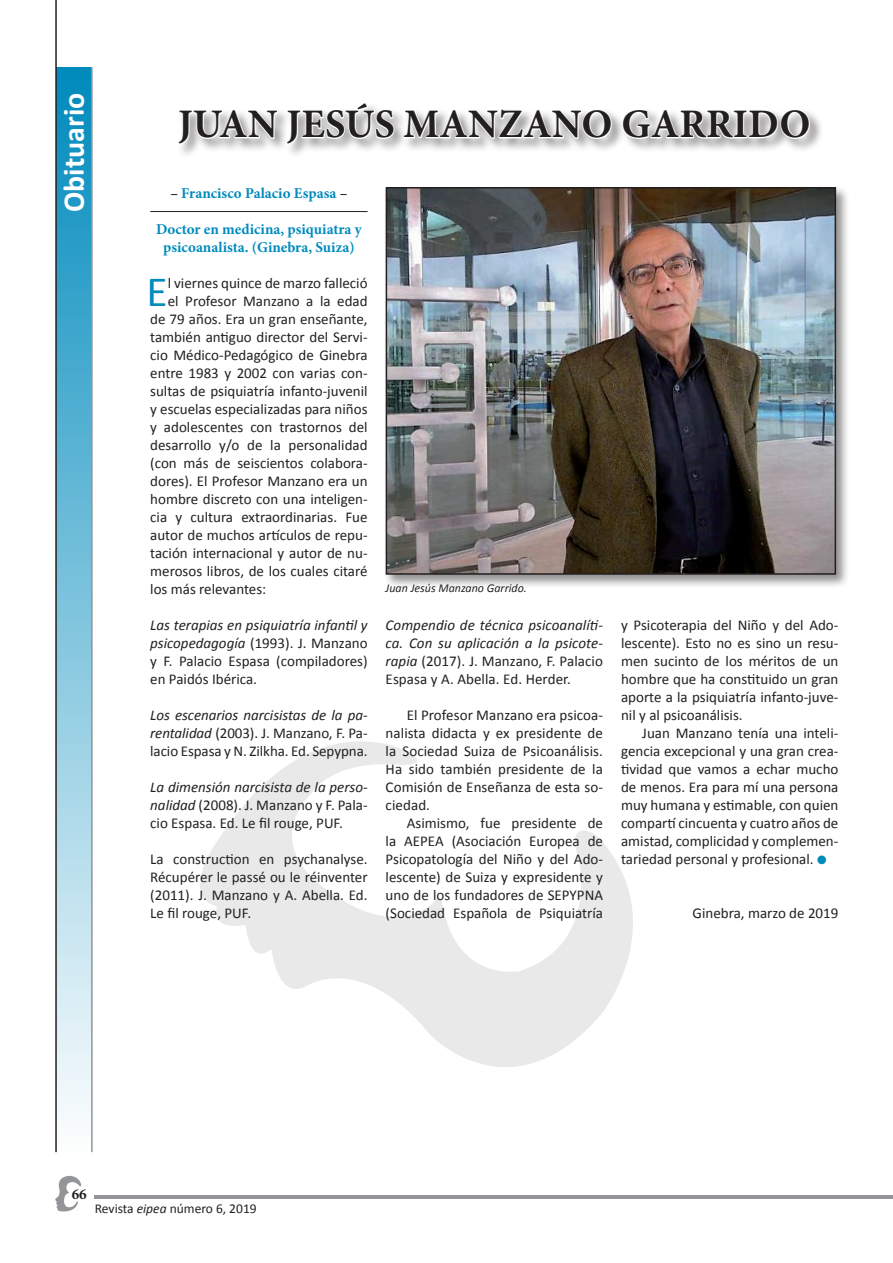
<style>
.page{position:relative;width:893px;height:1263px;background:#fff}
.page>*{position:absolute;margin:0;border:0;box-sizing:border-box;transform-origin:0 0}
.t1{font:43.35px "Calibri";color:#008bbd}
.t2{font:700 40.5px "Minion Pro";color:#231f20}
.t3{font:700 30px "Calibri";color:#fff}
.t4{font:15px/18px "Calibri";color:#231f20;text-align:justify}
.t5{font:italic 15px/18px "Calibri";letter-spacing:.005em;color:#231f20;text-align:justify}
.t6{font:700 15px/18px "Minion Pro";color:#008bbd;text-align:center}
.t7{font:700 15px "Minion Pro";color:#231f20}
.t8{font:13.5px "Calibri";color:#231f20}
.t9{font:italic 12px "Calibri";color:#231f20}
.s1{color:#231f20}
.s2{font-style:italic}
.s3{font-style:normal}
.s4{color:#008bbd}
</style>
<div class="page">
<svg style="left:55px;top:1175px;width:26px;height:37px"></svg>
<hr style="left:95px;top:1196px;width:798px;height:3px;background:#939598">
<svg style="left:200px;top:741px;width:433px;height:326px"></svg>
<div style="left:176px;top:101px;width:648px;height:58px;background:#231f20;opacity:.5"></div>
<svg style="left:176px;top:108px;width:103px;height:38px"></svg>
<svg style="left:285px;top:102px;width:110px;height:44px"></svg>
<svg style="left:402px;top:108px;width:211px;height:32px"></svg>
<svg style="left:621px;top:108px;width:190px;height:32px"></svg>
<hr style="left:150px;top:211px;width:218px;height:1px;background:#231f20">
<div style="left:383px;top:185px;width:467px;height:404px;background:#231f20;opacity:.5"></div>
<img style="left:389px;top:190px;width:444px;height:382px">
<div style="left:386px;top:187px;width:450px;height:388px;border:2px solid #231f20"></div>
<div style="left:56px;top:67px;width:36px;height:1085px;background:linear-gradient(to bottom,#008abc,#fdfefe)"></div>
<hr style="left:91px;top:67px;width:2px;height:1085px;background:#939598">
<hr style="left:55px;top:0;width:2px;height:1152px;background:#231f20">
<p class="t3" style="left:55px;top:212px;width:121px;rotate:-90deg">Obituario</p>
<p class="t2" style="left:178px;top:96px;width:634px">JUAN JESÚS MANZANO GARRIDO</p>
<p class="t6" style="left:170px;top:184px;width:179px"><span class="s1">–</span> Francisco Palacio Espasa <span class="s1">–</span></p>
<p class="t6" style="left:156px;top:220px;width:207px">Doctor en medicina, psiquiatra y psicoanalista. (Ginebra, Suiza)</p>
<p class="t1" style="left:147px;top:264px;width:23px">E</p>
<p class="t4" style="left:168px;top:274px;width:201px">l viernes quince de marzo falleció</p>
<p class="t4" style="left:168px;top:292px;width:201px">el Profesor Manzano a la edad</p>
<p class="t4" style="left:150px;top:310px;width:219px">de 79 años. Era un gran enseñante,</p>
<p class="t4" style="left:150px;top:328px;width:219px">también antiguo director del Servi-</p>
<p class="t4" style="left:150px;top:346px;width:219px">cio Médico-Pedagógico de Ginebra</p>
<p class="t4" style="left:150px;top:364px;width:219px">entre 1983 y 2002 con varias con-</p>
<p class="t4" style="left:150px;top:382px;width:219px">sultas de psiquiatría infanto-juvenil</p>
<p class="t4" style="left:150px;top:400px;width:219px">y escuelas especializadas para niños</p>
<p class="t4" style="left:150px;top:418px;width:219px">y adolescentes con trastornos del</p>
<p class="t4" style="left:150px;top:436px;width:219px">desarrollo y/o de la personalidad</p>
<p class="t4" style="left:150px;top:454px;width:219px">(con más de seiscientos colabora-</p>
<p class="t4" style="left:150px;top:472px;width:219px">dores). El Profesor Manzano era un</p>
<p class="t4" style="left:150px;top:490px;width:219px">hombre discreto con una inteligen-</p>
<p class="t4" style="left:150px;top:508px;width:219px">cia y cultura extraordinarias. Fue</p>
<p class="t4" style="left:150px;top:526px;width:219px">autor de muchos artículos de repu-</p>
<p class="t4" style="left:150px;top:544px;width:219px">tación internacional y autor de nu-</p>
<p class="t4" style="left:150px;top:562px;width:219px">merosos libros, de los cuales citaré</p>
<p class="t4" style="left:150px;top:580px;width:118px">los más relevantes:</p>
<p class="t4" style="left:150px;top:616px;width:219px"><span class="s2">Las terapias en psiquiatría infantil y psicopedagogía</span> (1993). J. Manzano y F. Palacio Espasa (compiladores) en Paidós Ibérica.</p>
<p class="t4" style="left:150px;top:706px;width:219px"><span class="s2">Los escenarios narcisistas de la pa&shy;rentalidad</span> (2003). J. Manzano, F. Pa&shy;lacio Espasa y N. Zilkha. Ed. Sepypna.</p>
<p class="t4" style="left:150px;top:778px;width:219px"><span class="s2">La dimensión narcisista de la perso&shy;nalidad</span> (2008). J. Manzano y F. Pala&shy;cio Espasa. Ed. Le fil rouge, PUF.</p>
<p class="t4" style="left:150px;top:850px;width:219px">La construction en psychanalyse.<br>Récupérer le passé ou le réinventer (2011). J. Manzano y A. Abella. Ed.<br>Le fil rouge, PUF.</p>
<p class="t9" style="left:386px;top:580px;width:143px">Juan Jesús Manzano Garrido.</p>
<p class="t5" style="left:386px;top:615px;width:219px">Compendio de técnica psicoanalíti&shy;ca. Con su aplicación a la psicote&shy;rapia <span class="s3">(2017). J. Manzano, F. Palacio Espasa y A. Abella. Ed. Herder.</span></p>
<p class="t4" style="left:386px;top:706px;width:219px;text-indent:21px">El Profesor Manzano era psicoa&shy;nalista didacta y ex presidente de la Sociedad Suiza de Psicoanálisis.<br>Ha sido también presidente de la Comisión de Enseñanza de esta so&shy;ciedad.</p>
<p class="t4" style="left:386px;top:814px;width:219px;text-indent:21px">Asimismo, fue presidente de la AEPEA (Asociación Europea de Psicopatología del Niño y del Ado&shy;lescente) de Suiza y expresidente y uno de los fundadores de SEPYPNA (Sociedad Española de Psiquiatría</p>
<p class="t4" style="left:621px;top:616px;width:219px">y Psicoterapia del Niño y del Ado&shy;lescente). Esto no es sino un resu&shy;men sucinto de los méritos de un hombre que ha constituido un gran aporte a la psiquiatría infanto-juve&shy;nil y al psicoanálisis.</p>
<p class="t4" style="left:621px;top:724px;width:219px;text-indent:21px">Juan Manzano tenía una inteli&shy;gencia excepcional y una gran crea&shy;tividad que vamos a echar mucho de menos. Era para mí una persona muy humana y estimable, con quien compartí cincuenta y cuatro años de amistad, complicidad y complemen&shy;tariedad personal y profesional. <span class="s4">●</span></p>
<p class="t4" style="left:693px;top:904px;width:147px">Ginebra, marzo de 2019</p>
<p class="t7" style="left:72px;top:1183px;width:16px">66</p>
<p class="t8" style="left:95px;top:1200px;width:163px">Revista <span class="s2">eipea</span> número 6, 2019</p>
</div>
